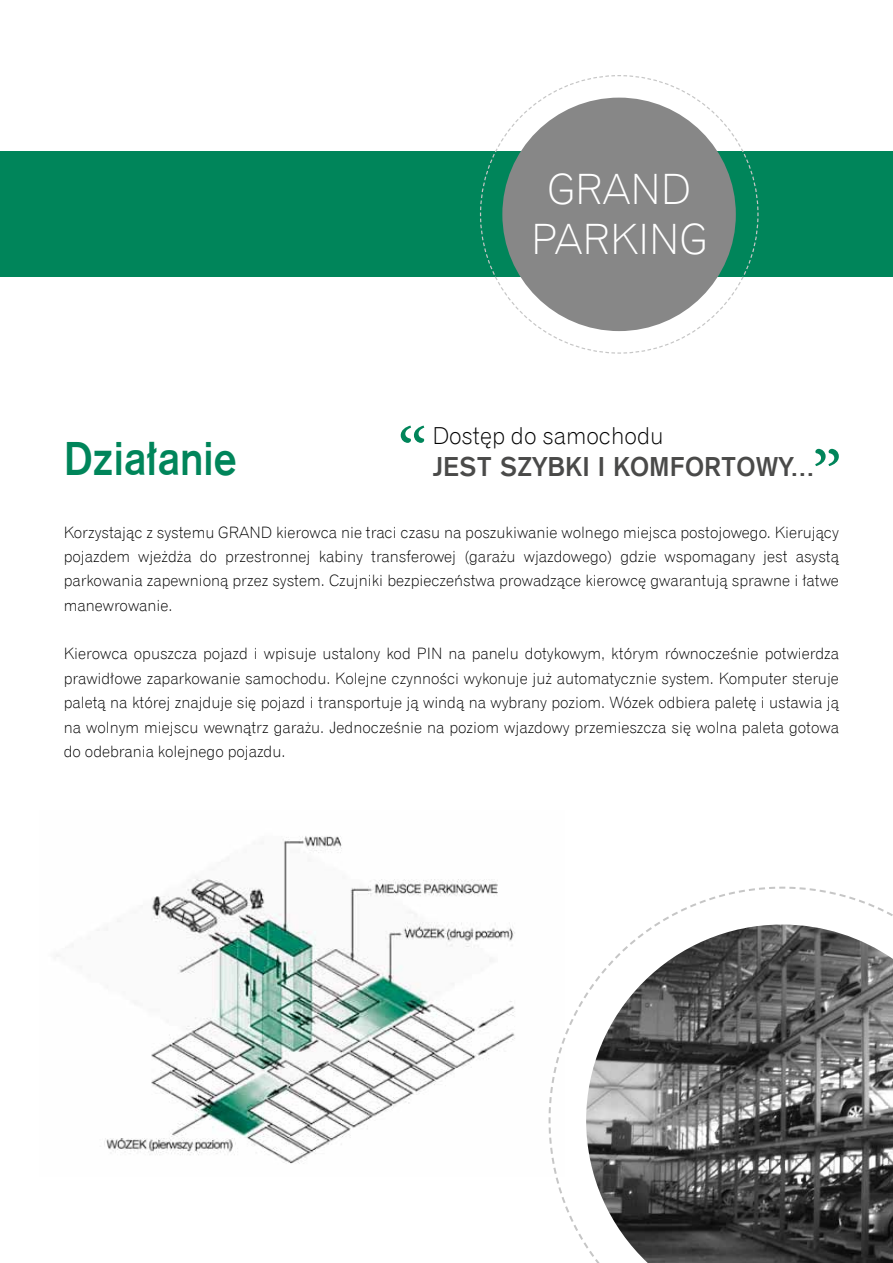
<style>
.page{position:relative;width:893px;height:1263px;background:#fff}
.page>*{position:absolute;margin:0;border:0;box-sizing:border-box;transform-origin:0 0}
.t1{font:74.25px "Minion Pro";color:#00855a}
.t2{font:46.95px "Gothic 725 Bd EU";color:#00855a;scale:.93 1}
.t3{font:42px/50.2px "Gothic 720 Lt EU";color:#fff;text-align:center}
.t4{font:27px "Gothic 725 Bd EU";color:#4a4a49}
.t5{font:23.4px "Gothic 720 Lt EU";color:#000}
.t6{font:15.75px/24.3px "Gothic 720 Lt EU";color:#000;text-align:justify}
</style>
<div class="page">
<div style="left:0;top:152px;width:893px;height:125px;background:#00855a"></div>
<svg style="left:479px;top:75px;width:280px;height:279px"></svg>
<div style="left:502px;top:98px;width:234px;height:233px;background:#878787;border-radius:50%"></div>
<img style="left:56px;top:836px;width:459px;height:328px">
<svg style="left:548px;top:886px;width:345px;height:361px"></svg>
<img style="left:586px;top:924px;width:307px;height:339px">
<h2 class="t2" style="left:64px;top:432px;width:187px">Działanie</h2>
<h3 class="t3" style="left:531px;top:164px;width:178px">GRAND<br>PARKING</h3>
<h1 class="t1" style="left:427px;top:464px;width:31px;rotate:-180deg">”</h1>
<h3 class="t5" style="left:432px;top:421px;width:233px">Dostęp do samochodu</h3>
<h3 class="t4" style="left:432px;top:451px;width:384px">JEST SZYBKI I KOMFORTOWY...</h3>
<h1 class="t1" style="left:812px;top:428px;width:31px">”</h1>
<p class="t6" style="left:64px;top:520px;width:777px">Korzystając z systemu GRAND kierowca nie traci czasu na poszukiwanie wolnego miejsca postojowego. Kierujący pojazdem wjeżdża do przestronnej kabiny transferowej (garażu wjazdowego) gdzie wspomagany jest asystą parkowania zapewnioną przez system. Czujniki bezpieczeństwa prowadzące kierowcę gwarantują sprawne i łatwe manewrowanie.</p>
<p class="t6" style="left:64px;top:642px;width:777px">Kierowca opuszcza pojazd i wpisuje ustalony kod PIN na panelu dotykowym, którym równocześnie potwierdza prawidłowe zaparkowanie samochodu. Kolejne czynności wykonuje już automatycznie system. Komputer steruje paletą na której znajduje się pojazd i transportuje ją windą na wybrany poziom. Wózek odbiera paletę i ustawia ją na wolnym miejscu wewnątrz garażu. Jednocześnie na poziom wjazdowy przemieszcza się wolna paleta gotowa do odebrania kolejnego pojazdu.</p>
</div>
